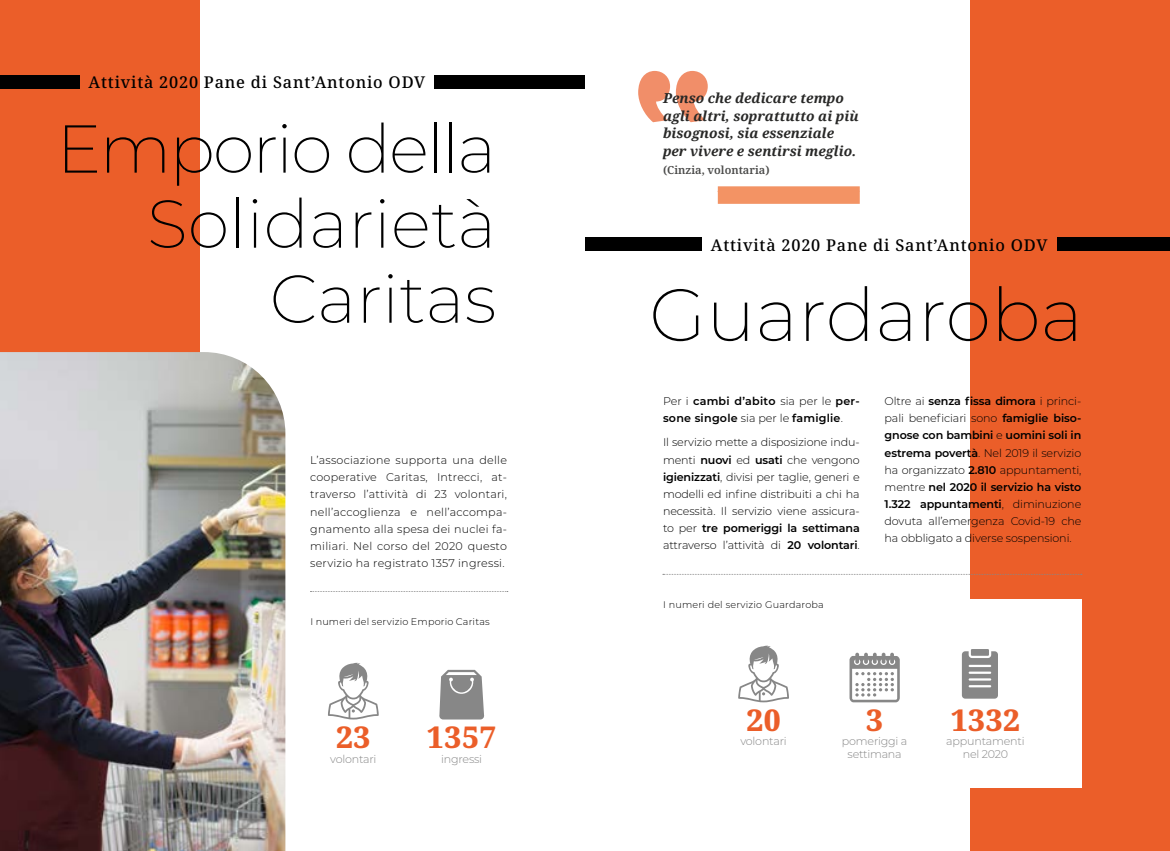
<style>
.page{position:relative;width:1170px;height:851px;background:#fff}
.page>*{position:absolute;margin:0;border:0;box-sizing:border-box;transform-origin:0 0}
.t1{font:200 73.75px "Montserrat";color:#000}
.t2{font:200 67.5px/75px "Montserrat";letter-spacing:-.005em;color:#000;text-align:right}
.t3{font:800 30px "Noto Serif";letter-spacing:.02em;color:#eb5e29}
.t4{font:500 16.25px "Noto Serif";letter-spacing:.05em;color:#000}
.t5{font:italic 700 13.75px/17.5px "Noto Serif";color:#282827}
.t6{font:300 11.12px/17.1px "Montserrat";letter-spacing:-.01em;color:#000;text-align:justify}
.t7{font:300 11.12px/12.5px "Montserrat";letter-spacing:-.02em;color:#878787;text-align:center}
.t8{font:600 11.12px/17.1px "Montserrat";letter-spacing:.02em;color:#000}
.t9{font:600 11.12px "Noto Serif";color:#4a4a49}
.t10{font:300 9.62px "Montserrat";letter-spacing:.02em;color:#000}
.s1{font-weight:300}
.s2{font-weight:600}
</style>
<div class="page">
<div style="left:0;top:0;width:199px;height:850px;background:#eb5e29"></div>
<img style="left:0;top:352px;width:285px;height:498px">
<div style="left:0;top:75px;width:80px;height:14px;background:#000"></div>
<div style="left:435px;top:75px;width:150px;height:14px;background:#000"></div>
<svg style="left:310px;top:591px;width:198px;height:1px"></svg>
<svg style="left:328px;top:662px;width:51px;height:57px"></svg>
<svg style="left:439px;top:669px;width:45px;height:50px"></svg>
<div style="left:970px;top:0;width:199px;height:850px;background:#eb5e29"></div>
<div style="left:658px;top:599px;width:424px;height:188px;background:#fff"></div>
<svg style="left:638px;top:71px;width:69px;height:51px"></svg>
<div style="left:717px;top:186px;width:142px;height:18px;background:#f39364"></div>
<div style="left:585px;top:237px;width:117px;height:14px;background:#000"></div>
<div style="left:1056px;top:237px;width:113px;height:14px;background:#000"></div>
<svg style="left:849px;top:652px;width:50px;height:50px"></svg>
<svg style="left:662px;top:574px;width:419px;height:1px"></svg>
<div style="left:970px;top:649px;width:18px;height:6px;background:#878787"></div>
<svg style="left:961px;top:651px;width:36px;height:47px"></svg>
<svg style="left:738px;top:645px;width:51px;height:57px"></svg>
<h3 class="t4" style="left:89px;top:71px;width:338px">Attività 2020 Pane di Sant’Antonio ODV</h3>
<h2 class="t2" style="left:56px;top:109px;width:441px">Emporio della<br>Solidarietà<br>Caritas</h2>
<p class="t6" style="left:310px;top:451px;width:198px">L’associazione supporta una delle cooperative Caritas, Intrecci, at&shy;traverso l’attività di 23 volontari, nell’accoglienza e nell’accompa&shy;gnamento alla spesa dei nuclei fa&shy;miliari. Nel corso del 2020 questo servizio ha registrato 1357 ingressi.</p>
<p class="t10" style="left:310px;top:615px;width:181px">I numeri del servizio Emporio Caritas</p>
<h3 class="t3" style="left:336px;top:715px;width:36px">23</h3>
<h3 class="t3" style="left:427px;top:715px;width:71px">1357</h3>
<p class="t7" style="left:330px;top:751px;width:48px">volontari</p>
<p class="t7" style="left:441px;top:751px;width:42px">ingressi</p>
<p class="t5" style="left:663px;top:89px;width:197px">Penso che dedicare tempo agli altri, soprattutto ai più bisognosi, sia essenziale per vivere e sentirsi meglio.</p>
<p class="t9" style="left:663px;top:162px;width:108px">(Cinzia, volontaria)</p>
<h3 class="t4" style="left:710px;top:234px;width:338px">Attività 2020 Pane di Sant’Antonio ODV</h3>
<h1 class="t1" style="left:649px;top:265px;width:435px">Guardaroba</h1>
<p class="t8" style="left:663px;top:392px;width:198px"><span class="s1">Per i</span> cambi d’abito <span class="s1">sia per le</span> per&shy;sone singole <span class="s1">sia per le</span> famiglie<span class="s1">.</span></p>
<p class="t6" style="left:663px;top:433px;width:198px">Il servizio mette a disposizione indu&shy;menti <span class="s2">nuovi</span> ed <span class="s2">usati</span> che vengono <span class="s2">igienizzati</span>, divisi per taglie, generi e modelli ed infine distribuiti a chi ha necessità. Il servizio viene assicura&shy;to per <span class="s2">tre pomeriggi la settimana </span>attraverso l’attività di <span class="s2">20 volontari</span>.</p>
<p class="t10" style="left:663px;top:598px;width:162px">I numeri del servizio Guardaroba</p>
<p class="t6" style="left:884px;top:392px;width:198px">Oltre ai <span class="s2">senza fissa dimora</span> i princi&shy;pali beneficiari sono <span class="s2">famiglie biso&shy;gnose con bambini</span> e <span class="s2">uomini soli in estrema povertà</span>. Nel 2019 il servizio ha organizzato <span class="s2">2.810</span> appuntamenti, mentre <span class="s2">nel 2020 il servizio ha visto 1.322 appuntamenti</span>, diminuzione dovuta all’emergenza Covid-19 che ha obbligato a diverse sospensioni.</p>
<h3 class="t3" style="left:746px;top:698px;width:36px">20</h3>
<h3 class="t3" style="left:866px;top:698px;width:18px">3</h3>
<h3 class="t3" style="left:950px;top:698px;width:71px">1332</h3>
<p class="t7" style="left:740px;top:734px;width:48px">volontari</p>
<p class="t7" style="left:841px;top:734px;width:67px">pomeriggi a settimana</p>
<p class="t7" style="left:946px;top:734px;width:80px">appuntamenti nel 2020</p>
</div>
